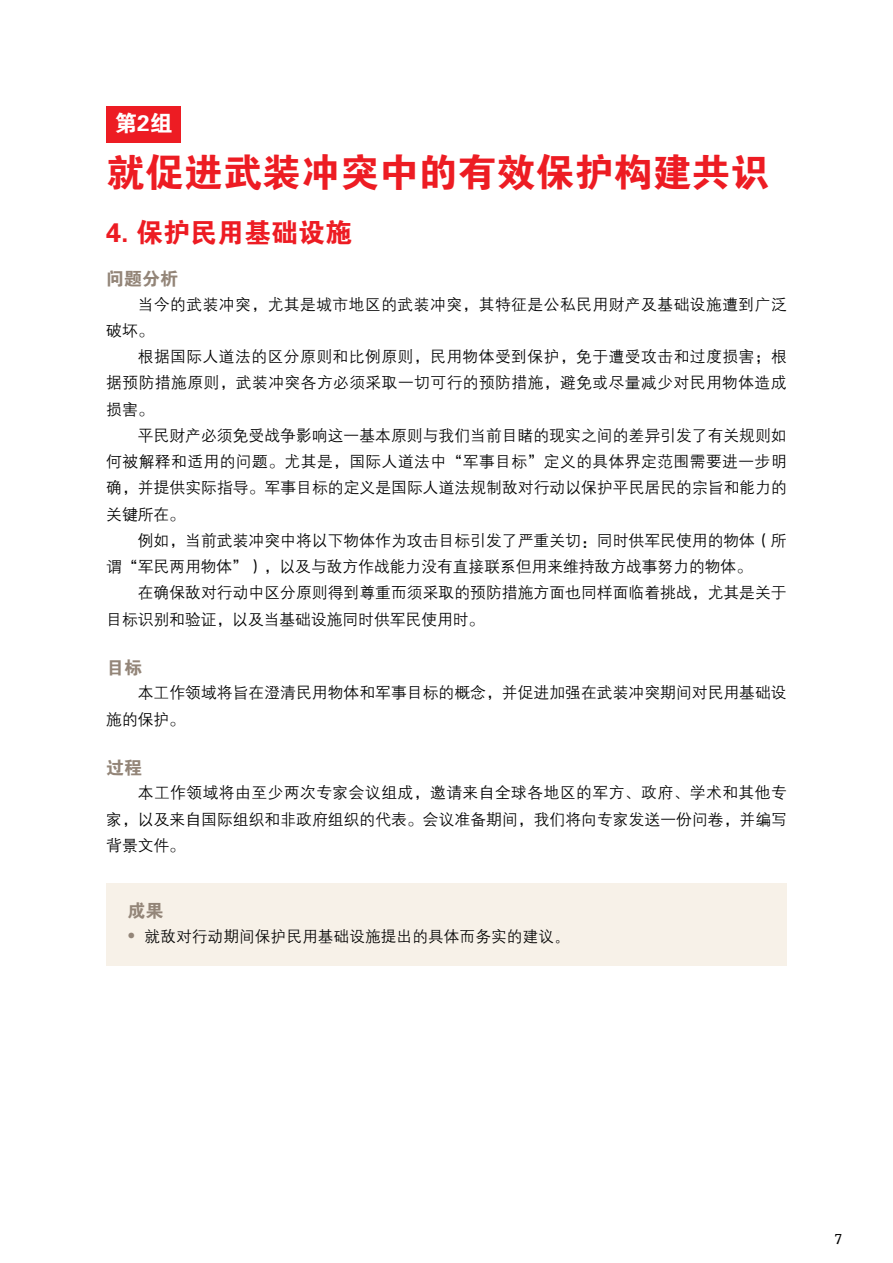
<style>
.page{position:relative;width:893px;height:1263px;background:#fff}
.page>*{position:absolute;margin:0;border:0;box-sizing:border-box;transform-origin:0 0}
.t1{font:39px "FZDHTJW GB1 0";color:#ed1c23}
.t2{font:27px "FZDHTJW GB1 0";color:#ed1c23}
.t3{font:22.5px "FZDHTJW GB1 0";color:#fff}
.t4{font:18px "FZDHTJW GB1 0";color:#938578}
.t5{font:15.75px/26.2px "FZZDXJW GB1 0";letter-spacing:.005em;color:#000;text-align:justify}
.t6{font:15.75px/26.2px "FZZDXJW GB1 0";letter-spacing:.03em;color:#000}
.t7{font:15.75px "H Yg 2 gj";color:#000}
.t8{font:12.75px "Merriweather";color:#000}
.s1{font-family:"Helvetica Neue";font-weight:300;color:#938578}
</style>
<div class="page">
<div style="left:106px;top:883px;width:681px;height:82px;background:#f7f1e8"></div>
<div style="left:106px;top:106px;width:75px;height:37px;background:#ed1c23"></div>
<h3 class="t3" style="left:115px;top:111px;width:59px">第2组</h3>
<h1 class="t1" style="left:106px;top:151px;width:664px">就促进武装冲突中的有效保护构建共识</h1>
<h2 class="t2" style="left:106px;top:218px;width:247px">4. 保护民用基础设施</h2>
<p class="t4" style="left:106px;top:269px;width:73px">问题分析</p>
<p class="t6" style="left:106px;top:291px;width:682px;text-indent:31px">当今的武装冲突，尤其是城市地区的武装冲突，其特征是公私民用财产及基础设施遭到广泛破坏。</p>
<p class="t5" style="left:106px;top:344px;width:682px;text-indent:31px">根据国际人道法的区分原则和比例原则，民用物体受到保护，免于遭受攻击和过度损害；根据预防措施原则，武装冲突各方必须采取一切可行的预防措施，避免或尽量减少对民用物体造成损害。</p>
<p class="t5" style="left:106px;top:423px;width:682px;text-indent:31px">平民财产必须免受战争影响这一基本原则与我们当前目睹的现实之间的差异引发了有关规则如何被解释和适用的问题。尤其是，国际人道法中“军事目标”定义的具体界定范围需要进一步明确，并提供实际指导。军事目标的定义是国际人道法规制敌对行动以保护平民居民的宗旨和能力的关键所在。</p>
<p class="t5" style="left:106px;top:528px;width:682px;text-indent:31px">例如，当前武装冲突中将以下物体作为攻击目标引发了严重关切：同时供军民使用的物体（所谓“军民两用物体”），以及与敌方作战能力没有直接联系但用来维持敌方战事努力的物体。</p>
<p class="t5" style="left:106px;top:580px;width:682px;text-indent:31px">在确保敌对行动中区分原则得到尊重而须采取的预防措施方面也同样面临着挑战，尤其是关于目标识别和验证，以及当基础设施同时供军民使用时。</p>
<p class="t4" style="left:106px;top:658px;width:37px">目标</p>
<p class="t5" style="left:106px;top:680px;width:682px;text-indent:31px">本工作领域将旨在澄清民用物体和军事目标的概念，并促进加强在武装冲突期间对民用基础设施的保护。</p>
<p class="t4" style="left:106px;top:758px;width:37px">过程</p>
<p class="t5" style="left:106px;top:780px;width:682px;text-indent:31px">本工作领域将由至少两次专家会议组成，邀请来自全球各地区的军方、政府、学术和其他专家，以及来自国际组织和非政府组织的代表。会议准备期间，我们将向专家发送一份问卷，并编写背景文件。</p>
<p class="t4" style="left:128px;top:901px;width:37px">成果</p>
<p class="t7" style="left:128px;top:928px;width:444px"><span class="s1">•</span> 就敌对行动期间保护民用基础设施提出的具体而务实的建议。</p>
<p class="t8" style="left:835px;top:1228px;width:9px">7</p>
</div>
